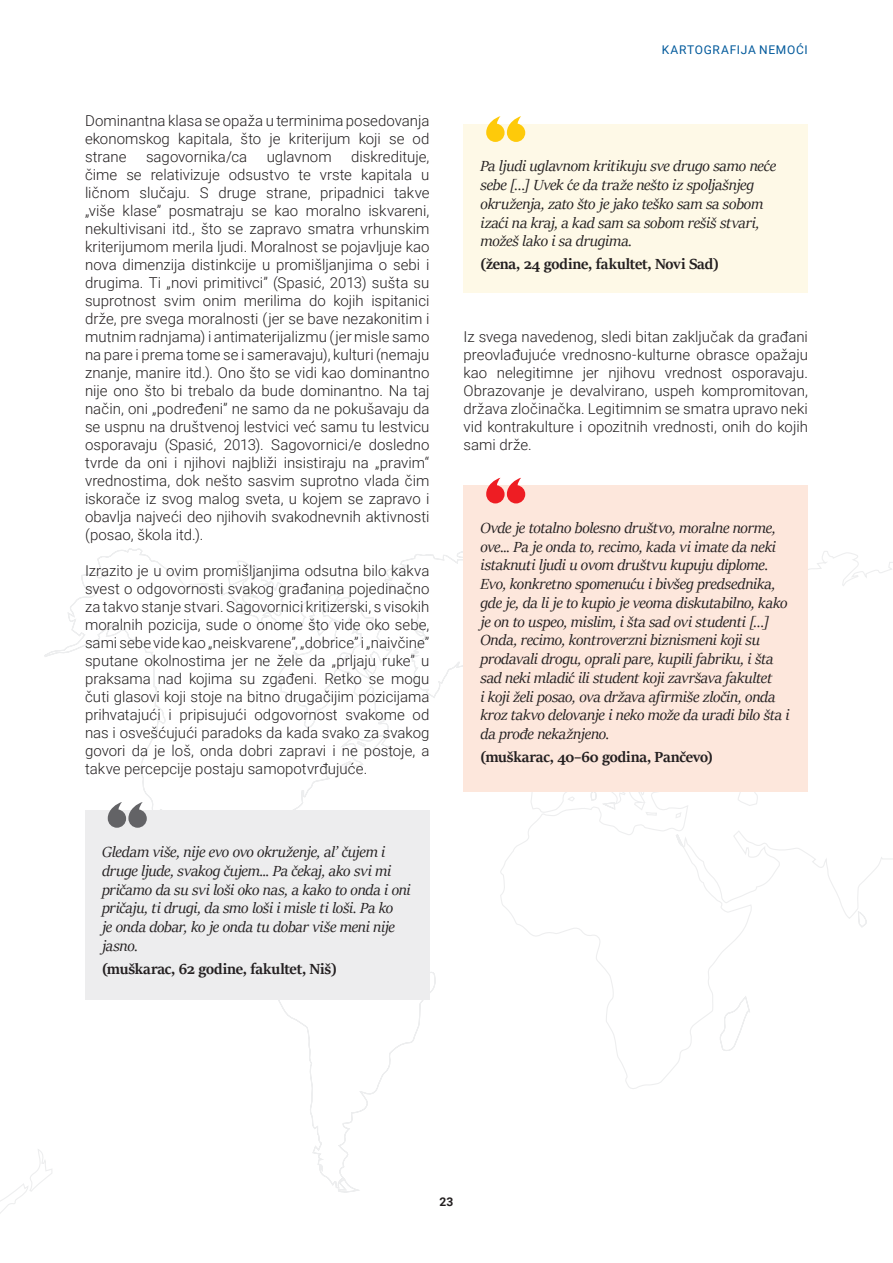
<style>
.page{position:relative;width:893px;height:1263px;background:#fff}
.page>*{position:absolute;margin:0;border:0;box-sizing:border-box;transform-origin:0 0}
.CITAT{font:italic 16.5px/18.8px "Sitka Banner";letter-spacing:-.01em;color:#231f20}
.CITAT-2{font:700 16.5px "Sitka Banner";letter-spacing:-.01em;color:#231f20}
.TEXT_MAIN{font:300 15px/18px "Roboto";color:#231f20;text-align:justify}
.t1{font:12px "Roboto";letter-spacing:.055em;color:#00599b}
.t2{font:700 12px "Roboto";color:#231f20}
</style>
<div class="page">
<svg style="left:0;top:1149px;width:43px;height:65px"></svg>
<svg style="left:43px;top:548px;width:850px;height:645px"></svg>
<svg style="left:729px;top:792px;width:30px;height:15px"></svg>
<svg style="left:675px;top:811px;width:7px;height:8px"></svg>
<svg style="left:645px;top:811px;width:12px;height:6px"></svg>
<svg style="left:566px;top:795px;width:9px;height:8px"></svg>
<div style="left:85px;top:810px;width:344px;height:189px;background:#ededee"></div>
<svg style="left:108px;top:802px;width:39px;height:26px"></svg>
<div style="left:463px;top:124px;width:345px;height:168px;background:#fef9e7"></div>
<svg style="left:486px;top:116px;width:39px;height:26px"></svg>
<div style="left:463px;top:486px;width:345px;height:306px;background:#fde7dc"></div>
<svg style="left:486px;top:478px;width:39px;height:25px"></svg>
<p class="TEXT_MAIN" style="left:85px;top:111px;width:346px">Dominantna klasa se opaža u terminima posedovanja ekonomskog kapitala, što je kriterijum koji se od strane</p>
<p class="TEXT_MAIN" style="left:85px;top:147px;width:346px;text-indent:266px">diskredituje, čime se relativizuje odsustvo te vrste kapitala u ličnom slučaju. S druge strane, pripadnici takve „više klase” posmatraju se kao moralno iskvareni, nekultivisani itd., što se zapravo smatra vrhunskim kriterijumom merila ljudi. Moralnost se pojavljuje kao nova dimenzija distinkcije u promišljanjima o sebi i drugima. Ti „novi primitivci” (Spasić, 2013) sušta su suprotnost svim onim merilima do kojih ispitanici drže, pre svega moralnosti (jer se bave nezakonitim i mutnim radnjama) i antimaterijalizmu (jer misle samo na pare i prema tome se i sameravaju), kulturi (nemaju znanje, manire itd.). Ono što se vidi kao dominantno nije ono što bi trebalo da bude dominantno. Na taj način, oni „podređeni” ne samo da ne pokušavaju da se uspnu na društvenoj lestvici već samu tu lestvicu osporavaju (Spasić, 2013). Sagovornici/e dosledno tvrde da oni i njihovi najbliži insistiraju na „pravim“ vrednostima, dok nešto sasvim suprotno vlada čim iskorače iz svog malog sveta, u kojem se zapravo i obavlja najveći deo njihovih svakodnevnih aktivnosti (posao, škola itd.).</p>
<p class="TEXT_MAIN" style="left:85px;top:561px;width:346px">Izrazito je u ovim promišljanjima odsutna bilo kakva svest o odgovornosti svakog građanina pojedinačno za takvo stanje stvari. Sagovornici kritizerski, s visokih moralnih pozicija, sude o onome što vide oko sebe, sami sebe vide kao „neiskvarene”, „dobrice” i „naivčine” sputane okolnostima jer ne žele da „prljaju ruke” u praksama nad kojima su zgađeni. Retko se mogu čuti glasovi koji stoje na bitno drugačijim pozicijama prihvatajući i pripisujući odgovornost svakome od nas i osvešćujući paradoks da kada svako za svakog govori da je loš, onda dobri zapravi i ne postoje, a takve percepcije postaju samopotvrđujuće.</p>
<p class="TEXT_MAIN" style="left:146px;top:147px;width:103px">sagovornika/ca</p>
<p class="TEXT_MAIN" style="left:267px;top:147px;width:67px">uglavnom</p>
<p class="CITAT" style="left:102px;top:842px;width:310px">Gledam više, nije evo ovo okruženje, al’ čujem i druge ljude, svakog čujem... Pa čekaj, ako svi mi pričamo da su svi loši oko nas, a kako to onda i oni pričaju, ti drugi, da smo loši i misle ti loši. Pa ko<br>je onda dobar, ko je onda tu dobar više meni nije jasno.</p>
<p class="CITAT-2" style="left:102px;top:957px;width:236px">(muškarac, 62 godine, fakultet, Niš)</p>
<p class="t1" style="left:662px;top:41px;width:147px">KARTOGRAFIJA NEMOĆI</p>
<p class="CITAT" style="left:480px;top:156px;width:297px">Pa ljudi uglavnom kritikuju sve drugo samo neće sebe […] Uvek će da traže nešto iz spoljašnjeg okruženja, zato što je jako teško sam sa sobom izaći na kraj, a kad sam sa sobom rešiš stvari, možeš lako i sa drugima.</p>
<p class="CITAT-2" style="left:480px;top:252px;width:240px">(žena, 24 godine, fakultet, Novi Sad)</p>
<p class="TEXT_MAIN" style="left:463px;top:327px;width:346px">Iz svega navedenog, sledi bitan zaključak da građani preovlađujuće vrednosno-kulturne obrasce opažaju kao nelegitimne jer njihovu vrednost osporavaju.<br>Obrazovanje je devalvirano, uspeh kompromitovan, država zločinačka. Legitimnim se smatra upravo neki vid kontrakulture i opozitnih vrednosti, onih do kojih sami drže.</p>
<p class="CITAT" style="left:480px;top:518px;width:311px">Ovde je totalno bolesno društvo, moralne norme, ove... Pa je onda to, recimo, kada vi imate da neki istaknuti ljudi u ovom društvu kupuju diplome.<br>Evo, konkretno spomenuću i bivšeg predsednika, gde je, da li je to kupio je veoma diskutabilno, kako je on to uspeo, mislim, i šta sad ovi studenti […] Onda, recimo, kontroverzni biznismeni koji su prodavali drogu, oprali pare, kupili fabriku, i šta sad neki mladić ili student koji završava fakultet<br>i koji želi posao, ova država afirmiše zločin, onda kroz takvo delovanje i neko može da uradi bilo šta i da prođe nekažnjeno.</p>
<p class="CITAT-2" style="left:480px;top:745px;width:234px">(muškarac, 40–60 godina, Pančevo)</p>
<p class="t2" style="left:439px;top:1193px;width:16px">23</p>
</div>
